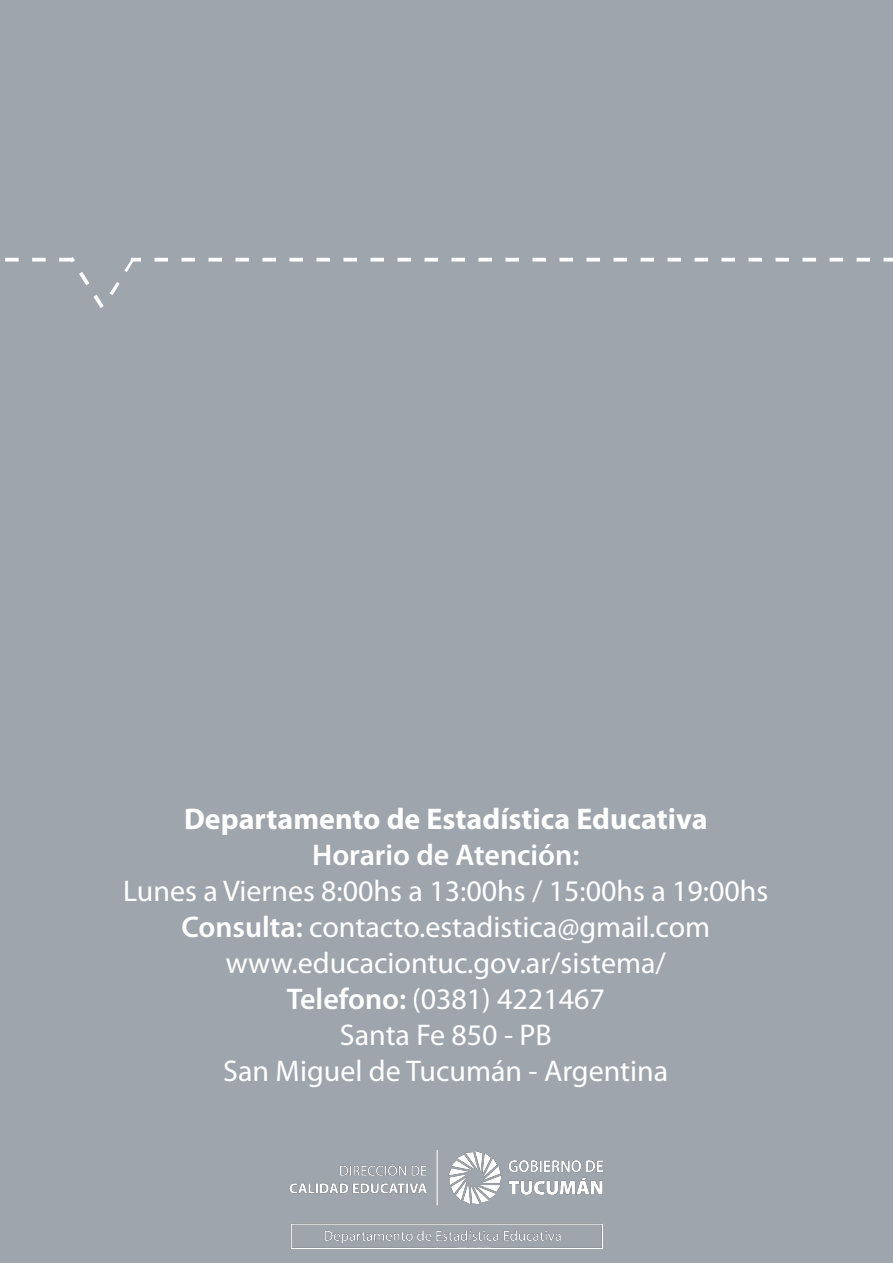
<style>
.page{position:relative;width:893px;height:1263px;background:#fff}
.page>*{position:absolute;margin:0;border:0;box-sizing:border-box;transform-origin:0 0}
.t1{font:30px/36px "Myriad Pro";color:#fff;text-align:center}
.t2{font:700 30px "Myriad Pro";color:#fff}
.t3{font:600 30px "Myriad Pro";color:#fff}
.s1{font-weight:600}
</style>
<div class="page">
<div style="left:0;top:312px;width:893px;height:951px;background:#9ea5ac"></div>
<img style="left:289px;top:1150px;width:313px;height:98px">
<div style="left:0;top:0;width:893px;height:260px;background:#9ea5ac"></div>
<div style="left:0;top:257px;width:893px;height:55px;background:#9ea5ac"></div>
<p class="t2" style="left:184px;top:799px;width:525px">Departamento de Estadística Educativa</p>
<p class="t3" style="left:312px;top:836px;width:269px">Horario de Atención:</p>
<p class="t1" style="left:123px;top:872px;width:647px">Lunes a Viernes 8:00hs a 13:00hs / 15:00hs a 19:00hs <span class="s1">Consulta:</span> contacto.estadistica@gmail.com www.educaciontuc.gov.ar/sistema/<br><span class="s1">Telefono:</span> (0381) 4221467<br>Santa Fe 850 - PB<br>San Miguel de Tucumán - Argentina</p>
</div>
